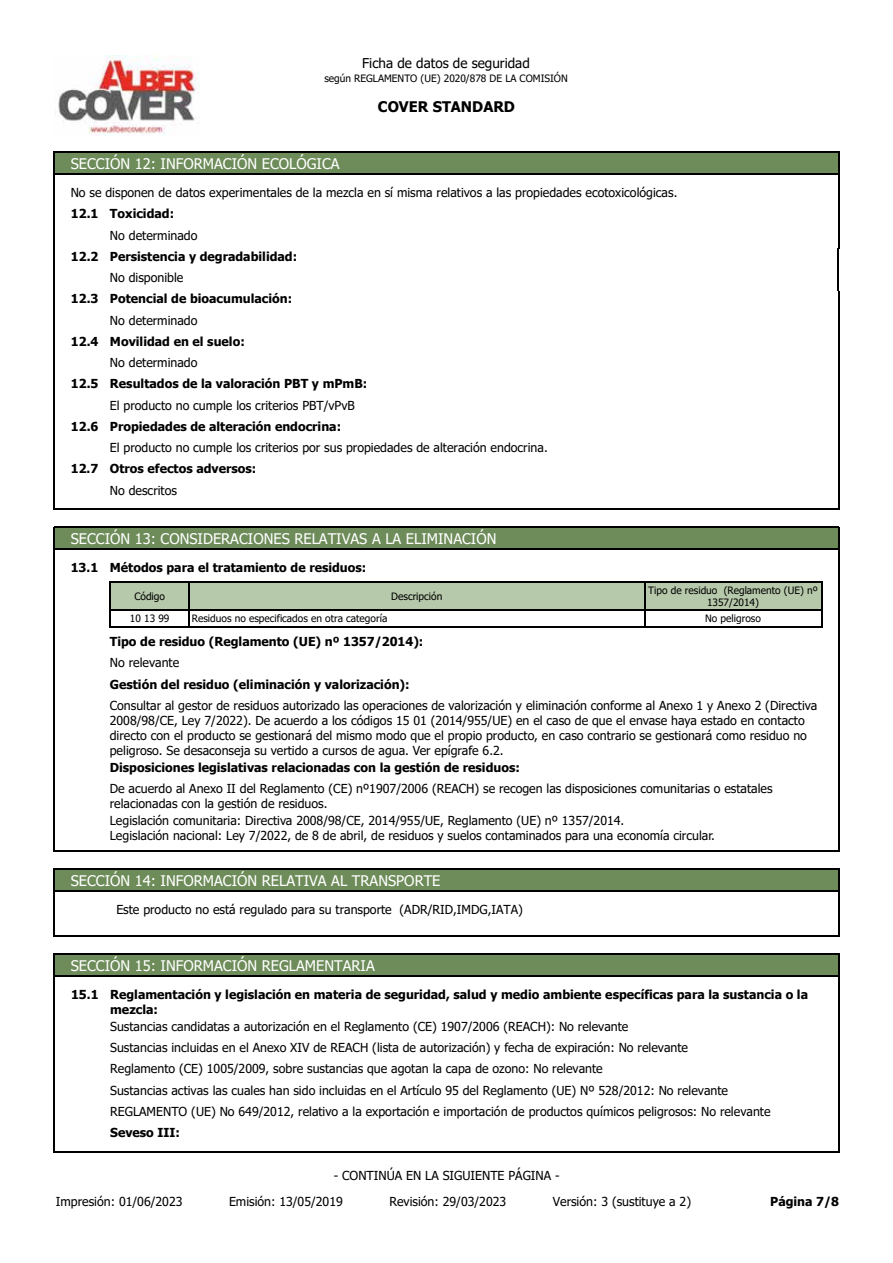
<style>
.page{position:relative;width:893px;height:1263px;background:#fff}
.page>*{position:absolute;margin:0;border:0;box-sizing:border-box;transform-origin:0 0}
.t1{font:14.7px "Tahoma";color:#fff}
.t2{font:700 14.7px "Tahoma";color:#000}
.t3{font:13.5px "Tahoma";color:#000}
.t4{font:12.3px/15px "Tahoma";color:#000}
.t5{font:700 12.3px/15px "Tahoma";color:#000}
.t6{font:10.2px/12.1px "Tahoma";color:#000;text-align:center}
</style>
<div class="page">
<div style="left:71px;top:151px;width:768px;height:23px;background:#6d8c59"></div>
<hr style="left:71px;top:151px;width:768px;height:2px;background:#000">
<hr style="left:71px;top:173px;width:768px;height:1px;background:#000">
<svg style="left:838px;top:153px;width:1px;height:95px"></svg>
<hr style="left:837px;top:248px;width:2px;height:22px;background:#000">
<hr style="left:837px;top:270px;width:2px;height:21px;background:#000">
<svg style="left:54px;top:151px;width:17px;height:358px"></svg>
<svg style="left:838px;top:291px;width:1px;height:218px"></svg>
<hr style="left:54px;top:509px;width:785px;height:1px;background:#000">
<div style="left:71px;top:527px;width:768px;height:23px;background:#6d8c59"></div>
<hr style="left:71px;top:527px;width:768px;height:1px;background:#000">
<hr style="left:71px;top:549px;width:768px;height:1px;background:#000">
<div style="left:110px;top:581px;width:78px;height:29px;background:#b7c9ab"></div>
<div style="left:188px;top:581px;width:456px;height:29px;background:#b7c9ab"></div>
<div style="left:644px;top:581px;width:178px;height:29px;background:#b7c9ab"></div>
<hr style="left:110px;top:581px;width:78px;height:1px;background:#000">
<hr style="left:110px;top:609px;width:78px;height:1px;background:#000">
<hr style="left:188px;top:581px;width:2px;height:29px;background:#000">
<hr style="left:188px;top:581px;width:456px;height:1px;background:#000">
<hr style="left:188px;top:609px;width:456px;height:1px;background:#000">
<hr style="left:820px;top:581px;width:2px;height:29px;background:#000">
<hr style="left:644px;top:581px;width:178px;height:1px;background:#000">
<hr style="left:644px;top:609px;width:178px;height:1px;background:#000">
<svg style="left:110px;top:582px;width:1px;height:44px"></svg>
<hr style="left:110px;top:626px;width:78px;height:1px;background:#000">
<svg style="left:188px;top:610px;width:2px;height:16px"></svg>
<hr style="left:188px;top:626px;width:456px;height:1px;background:#000">
<svg style="left:644px;top:582px;width:1px;height:44px"></svg>
<svg style="left:820px;top:610px;width:2px;height:16px"></svg>
<hr style="left:644px;top:626px;width:178px;height:1px;background:#000">
<svg style="left:54px;top:527px;width:17px;height:170px"></svg>
<svg style="left:838px;top:528px;width:1px;height:169px"></svg>
<hr style="left:54px;top:697px;width:1px;height:62px;background:#000">
<hr style="left:838px;top:697px;width:1px;height:62px;background:#000">
<svg style="left:54px;top:759px;width:1px;height:22px"></svg>
<svg style="left:838px;top:759px;width:1px;height:22px"></svg>
<hr style="left:54px;top:781px;width:1px;height:32px;background:#000">
<hr style="left:838px;top:781px;width:1px;height:32px;background:#000">
<hr style="left:54px;top:813px;width:1px;height:32px;background:#000">
<hr style="left:838px;top:813px;width:1px;height:32px;background:#000">
<hr style="left:54px;top:850px;width:785px;height:1px;background:#000">
<div style="left:71px;top:868px;width:768px;height:23px;background:#6d8c59"></div>
<hr style="left:71px;top:868px;width:768px;height:1px;background:#000">
<hr style="left:71px;top:890px;width:768px;height:1px;background:#000">
<svg style="left:54px;top:868px;width:17px;height:67px"></svg>
<svg style="left:838px;top:869px;width:1px;height:66px"></svg>
<hr style="left:54px;top:935px;width:785px;height:1px;background:#000">
<div style="left:71px;top:953px;width:768px;height:23px;background:#6d8c59"></div>
<hr style="left:71px;top:953px;width:768px;height:1px;background:#000">
<hr style="left:71px;top:975px;width:768px;height:1px;background:#000">
<svg style="left:54px;top:953px;width:17px;height:33px"></svg>
<svg style="left:838px;top:954px;width:1px;height:32px"></svg>
<hr style="left:54px;top:986px;width:1px;height:33px;background:#000">
<hr style="left:838px;top:986px;width:1px;height:33px;background:#000">
<svg style="left:54px;top:1019px;width:1px;height:132px"></svg>
<svg style="left:838px;top:1019px;width:1px;height:132px"></svg>
<hr style="left:54px;top:1151px;width:785px;height:1px;background:#000">
<img style="left:55px;top:56px;width:144px;height:78px">
<p class="t3" style="left:362px;top:54px;width:169px">Ficha de datos de seguridad</p>
<p class="t6" style="left:324px;top:73px;width:245px">según REGLAMENTO (UE) 2020/878 DE LA COMISIÓN</p>
<p class="t2" style="left:378px;top:96px;width:139px">COVER STANDARD</p>
<p class="t1" style="left:71px;top:154px;width:270px">SECCIÓN 12: INFORMACIÓN ECOLÓGICA</p>
<p class="t4" style="left:71px;top:186px;width:608px">No se disponen de datos experimentales de la mezcla en sí misma relativos a las propiedades ecotoxicológicas.</p>
<p class="t5" style="left:71px;top:207px;width:105px">12.1 Toxicidad:</p>
<p class="t4" style="left:110px;top:228px;width:89px">No determinado</p>
<p class="t5" style="left:71px;top:249px;width:228px">12.2 Persistencia y degradabilidad:</p>
<p class="t4" style="left:110px;top:271px;width:75px">No disponible</p>
<p class="t5" style="left:71px;top:292px;width:223px">12.3 Potencial de bioacumulación:</p>
<p class="t4" style="left:110px;top:313px;width:89px">No determinado</p>
<p class="t5" style="left:71px;top:334px;width:175px">12.4 Movilidad en el suelo:</p>
<p class="t4" style="left:110px;top:356px;width:89px">No determinado</p>
<p class="t5" style="left:71px;top:377px;width:298px">12.5 Resultados de la valoración PBT y mPmB:</p>
<p class="t4" style="left:110px;top:398px;width:246px">El producto no cumple los criterios PBT/vPvB</p>
<p class="t5" style="left:71px;top:419px;width:272px">12.6 Propiedades de alteración endocrina:</p>
<p class="t4" style="left:110px;top:441px;width:439px">El producto no cumple los criterios por sus propiedades de alteración endocrina.</p>
<p class="t5" style="left:71px;top:462px;width:187px">12.7 Otros efectos adversos:</p>
<p class="t4" style="left:110px;top:483px;width:69px">No descritos</p>
<p class="t1" style="left:71px;top:529px;width:427px">SECCIÓN 13: CONSIDERACIONES RELATIVAS A LA ELIMINACIÓN</p>
<p class="t5" style="left:71px;top:561px;width:297px">13.1 Métodos para el tratamiento de residuos:</p>
<p class="t6" style="left:134px;top:591px;width:32px">Código</p>
<p class="t6" style="left:391px;top:591px;width:53px">Descripción</p>
<p class="t6" style="left:648px;top:584px;width:171px">Tipo de residuo (Reglamento (UE) nº<br>1357/2014)</p>
<p class="t6" style="left:130px;top:613px;width:41px">10 13 99</p>
<p class="t6" style="left:192px;top:613px;width:197px">Residuos no especificados en otra categoría</p>
<p class="t6" style="left:705px;top:613px;width:57px">No peligroso</p>
<p class="t5" style="left:110px;top:635px;width:315px">Tipo de residuo (Reglamento (UE) nº 1357/2014):</p>
<p class="t4" style="left:110px;top:656px;width:71px">No relevante</p>
<p class="t5" style="left:110px;top:677px;width:301px">Gestión del residuo (eliminación y valorización):</p>
<p class="t4" style="left:110px;top:699px;width:709px">Consultar al gestor de residuos autorizado las operaciones de valorización y eliminación conforme al Anexo 1 y Anexo 2 (Directiva 2008/98/CE, Ley 7/2022). De acuerdo a los códigos 15 01 (2014/955/UE) en el caso de que el envase haya estado en contacto directo con el producto se gestionará del mismo modo que el propio producto, en caso contrario se gestionará como residuo no peligroso. Se desaconseja su vertido a cursos de agua. Ver epígrafe 6.2.</p>
<p class="t5" style="left:110px;top:760px;width:411px">Disposiciones legislativas relacionadas con la gestión de residuos:</p>
<p class="t4" style="left:110px;top:782px;width:664px">De acuerdo al Anexo II del Reglamento (CE) nº1907/2006 (REACH) se recogen las disposiciones comunitarias o estatales relacionadas con la gestión de residuos.</p>
<p class="t4" style="left:110px;top:814px;width:606px">Legislación comunitaria: Directiva 2008/98/CE, 2014/955/UE, Reglamento (UE) nº 1357/2014.<br>Legislación nacional: Ley 7/2022, de 8 de abril, de residuos y suelos contaminados para una economía circular.</p>
<p class="t1" style="left:71px;top:870px;width:371px">SECCIÓN 14: INFORMACIÓN RELATIVA AL TRANSPORTE</p>
<p class="t4" style="left:116px;top:903px;width:408px">Este producto no está regulado para su transporte (ADR/RID,IMDG,IATA)</p>
<p class="t1" style="left:71px;top:955px;width:305px">SECCIÓN 15: INFORMACIÓN REGLAMENTARIA</p>
<p class="t5" style="left:110px;top:987px;width:699px;text-indent:-39px">15.1 Reglamentación y legislación en materia de seguridad, salud y medio ambiente específicas para la sustancia o la mezcla:</p>
<p class="t4" style="left:110px;top:1016px;width:662px;line-height:21.3px">Sustancias candidatas a autorización en el Reglamento (CE) 1907/2006 (REACH): No relevante<br>Sustancias incluidas en el Anexo XIV de REACH (lista de autorización) y fecha de expiración: No relevante<br>Reglamento (CE) 1005/2009, sobre sustancias que agotan la capa de ozono: No relevante<br>Sustancias activas las cuales han sido incluidas en el Artículo 95 del Reglamento (UE) Nº 528/2012: No relevante REGLAMENTO (UE) No 649/2012, relativo a la exportación e importación de productos químicos peligrosos: No relevante</p>
<p class="t5" style="left:110px;top:1126px;width:71px">Seveso III:</p>
<p class="t4" style="left:334px;top:1169px;width:227px">- CONTINÚA EN LA SIGUIENTE PÁGINA -</p>
<p class="t4" style="left:56px;top:1195px;width:128px">Impresión: 01/06/2023</p>
<p class="t4" style="left:229px;top:1195px;width:115px">Emisión: 13/05/2019</p>
<p class="t4" style="left:389px;top:1195px;width:118px">Revisión: 29/03/2023</p>
<p class="t4" style="left:553px;top:1195px;width:140px">Versión: 3 (sustituye a 2)</p>
<p class="t5" style="left:770px;top:1195px;width:70px">Página 7/8</p>
</div>
